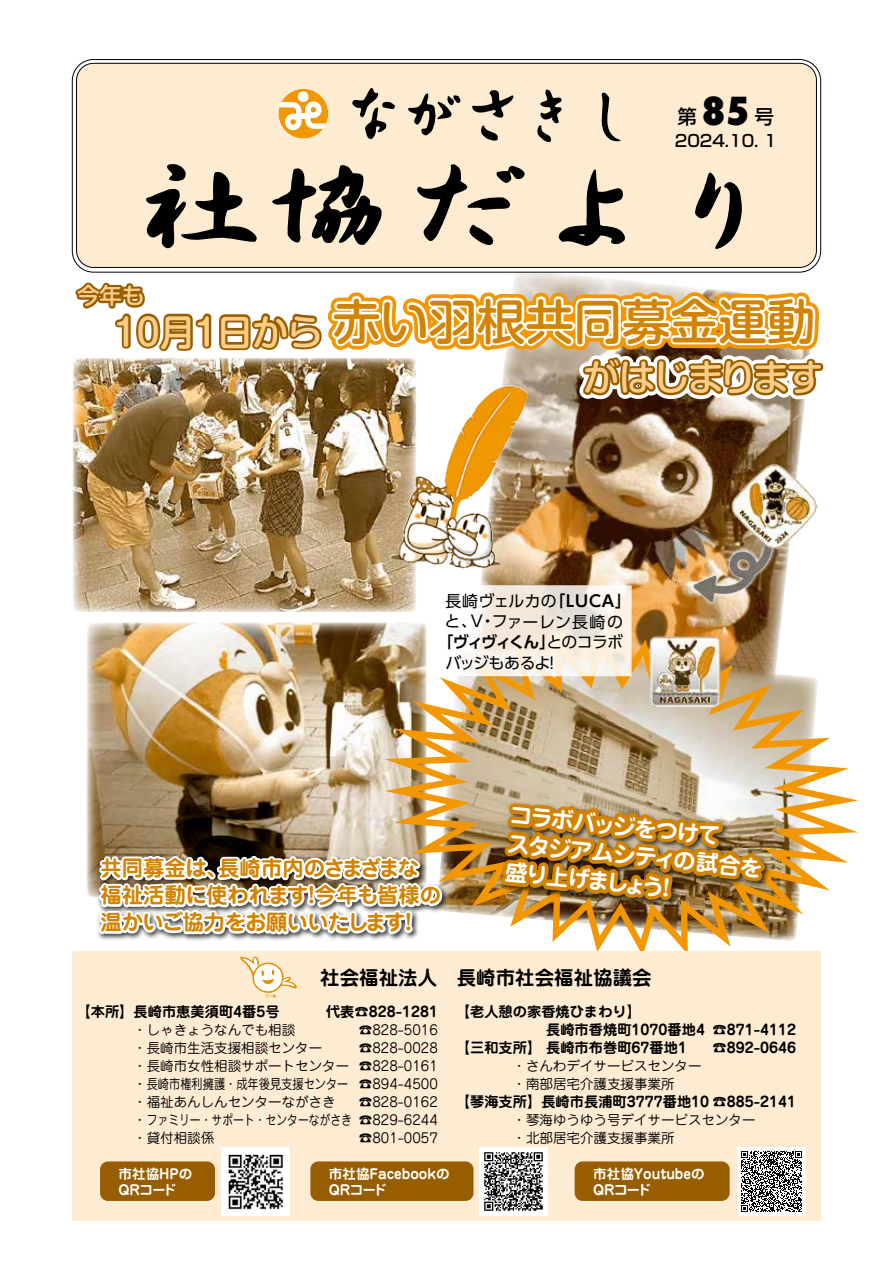
<style>
.page{position:relative;width:893px;height:1263px;background:#fff}
.page>*{position:absolute;margin:0;border:0;box-sizing:border-box;transform-origin:0 0}
.t1{font:500 48.3px "Shin M Go Pr 6 N";color:#d28300}
.t2{font:800 condensed 37.5px "Futura";color:#000;scale:1.05 1}
.t3{font:500 36.3px "Shin M Go Pr 6 N";letter-spacing:-.055em;color:#facd89}
.t4{font:700 22.5px "Jun 501 Pro";color:#fff}
.t5{font:500 22.5px "Shin M Go Pr 6 N";color:#facd89}
.t6{font:700 21.3px/27px "Jun 501 Pro";color:#d28300}
.t7{font:700 21.3px "Jun 501 Pro";letter-spacing:-.025em;color:#d28300}
.t8{font:700 21.3px "Jun 501 Pro";letter-spacing:-.055em;color:#d28300}
.t9{font:700 19.5px "Jun 501 Pro";color:#000}
.t10{font:500 19.5px "Shin Go Pr 5";color:#000}
.t11{font:500 16.5px "Shin Go Pr 5";color:#000}
.t12{font:700 15.9px "UD Shin Go Pro De";letter-spacing:-.09em;color:#000}
.t13{font:15.9px/20.7px "UD Shin Go Pro";letter-spacing:.015em;color:#000}
.t14{font:15.9px "UD Shin Go Pro";letter-spacing:-.055em;color:#000}
.t15{font:15.9px "UD Shin Go Pro";letter-spacing:-.01em;color:#000}
.t16{font:700 14.25px "Jun 501 Pro";color:#000}
.t17{font:700 13.65px/15.5px "Jun 501 Pro";color:#fff}
.t18{font:13.5px/18px "Jun 201 Pro";color:#000}
.s1{font-family:"UD Shin Go Pro";font-weight:400}
</style>
<div class="page">
<img style="left:87px;top:631px;width:281px;height:266px">
<img style="left:368px;top:631px;width:490px;height:310px">
<div style="left:72px;top:950px;width:749px;height:270px;background:#feecd2"></div>
<img style="left:94px;top:851px;width:358px;height:90px">
<svg style="left:95px;top:852px;width:349px;height:369px"></svg>
<svg style="left:372px;top:631px;width:66px;height:502px"></svg>
<img style="left:71px;top:59px;width:753px;height:572px">
<img style="left:685px;top:511px;width:112px;height:110px">
<div style="left:310px;top:1161px;width:163px;height:40px;background:#985d00;border-radius:8px"></div>
<div style="left:575px;top:1161px;width:155px;height:40px;background:#985d00;border-radius:8px"></div>
<div style="left:100px;top:1161px;width:115px;height:40px;background:#985d00;border-radius:8px"></div>
<img style="left:480px;top:1148px;width:68px;height:68px">
<img style="left:737px;top:1148px;width:69px;height:68px">
<svg style="left:435px;top:585px;width:197px;height:91px"></svg>
<img style="left:495px;top:795px;width:283px;height:128px">
<img style="left:731px;top:462px;width:86px;height:86px">
<img style="left:648px;top:636px;width:73px;height:24px">
<img style="left:497px;top:660px;width:272px;height:291px">
<h2 class="t2" style="left:702px;top:85px;width:47px">85</h2>
<h3 class="t10" style="left:677px;top:100px;width:21px">第</h3>
<p class="t11" style="left:675px;top:128px;width:103px">2024.10. 1</p>
<h3 class="t10" style="left:754px;top:100px;width:21px">号</h3>
<h3 class="t5" style="left:77px;top:277px;width:69px">今年も</h3>
<h3 class="t3" style="left:107px;top:302px;width:61px">１０</h3>
<h3 class="t3" style="left:188px;top:302px;width:38px">１</h3>
<h3 class="t3" style="left:160px;top:302px;width:38px">月</h3>
<h3 class="t3" style="left:217px;top:302px;width:108px">日から</h3>
<h1 class="t1" style="left:332px;top:282px;width:485px">赤い羽根共同募金運動</h1>
<h3 class="t3" style="left:583px;top:348px;width:242px">がはじまります</h3>
<p class="t13" style="left:492px;top:590px;width:133px;text-indent:-46px">長崎ヴェルカの<br>ファーレン長崎の</p>
<p class="t12" style="left:549px;top:588px;width:83px">「LUCA「</p>
<p class="t15" style="left:445px;top:608px;width:34px">と、</p>
<p class="t12" style="left:437px;top:629px;width:187px">「ヴィヴィくん<span class="s1">とのコラボ</span></p>
<p class="t15" style="left:471px;top:608px;width:26px">・V</p>
<p class="t12" style="left:539px;top:629px;width:17px">」</p>
<p class="t14" style="left:445px;top:650px;width:106px">バッジもあるよ</p>
<p class="t15" style="left:544px;top:650px;width:17px">!</p>
<h3 class="t8" style="left:218px;top:851px;width:202px">長崎市内のさまざまな</h3>
<h3 class="t6" style="left:101px;top:853px;width:342px">共同募金は、<br>福祉活動に使われます今年も皆様の</h3>
<h3 class="t7" style="left:301px;top:878px;width:23px">！</h3>
<h3 class="t7" style="left:101px;top:905px;width:306px">温かいご協力をお願いいたします</h3>
<h3 class="t7" style="left:398px;top:905px;width:23px">!</h3>
<h3 class="t4" style="left:512px;top:796px;width:213px;rotate:6deg">コラボバッジをつけて</h3>
<h3 class="t4" style="left:509px;top:825px;width:258px;rotate:6deg">スタジアムシティの試合を</h3>
<h3 class="t4" style="left:507px;top:853px;width:161px;rotate:6deg">盛り上げましょう</h3>
<p class="t16" style="left:77px;top:1000px;width:205px">【本所】長崎市恵美須町4番5号</p>
<p class="t18" style="left:133px;top:1019px;width:163px">・しゃきょうなんでも相談</p>
<h3 class="t9" style="left:320px;top:962px;width:333px">社会福祉法人　長崎市社会福祉協議会</h3>
<p class="t16" style="left:456px;top:1000px;width:187px">【老人憩の家香焼ひまわり【</p>
<p class="t16" style="left:326px;top:1000px;width:113px">代表☎828-1281</p>
<p class="t18" style="left:359px;top:1019px;width:81px">☎828-5016</p>
<p class="t16" style="left:546px;top:1018px;width:160px">長崎市香焼町1070番地4</p>
<p class="t16" style="left:713px;top:1018px;width:85px">☎871-4112</p>
<p class="t18" style="left:133px;top:1037px;width:190px">・長崎市生活支援相談センター</p>
<p class="t18" style="left:359px;top:1037px;width:81px">☎828-0028</p>
<p class="t18" style="left:133px;top:1055px;width:217px">・長崎市女性相談サポートセンター</p>
<p class="t18" style="left:359px;top:1055px;width:81px">☎828-0161</p>
<p class="t18" style="left:133px;top:1073px;width:217px">・長崎市権利擁護・成年後見支援センター</p>
<p class="t18" style="left:359px;top:1073px;width:81px">☎894-4500</p>
<p class="t18" style="left:133px;top:1091px;width:204px">・福祉あんしんセンターながさき</p>
<p class="t18" style="left:359px;top:1091px;width:81px">☎828-0162</p>
<p class="t18" style="left:133px;top:1109px;width:220px">・ファミリー・サポート・センターながさき</p>
<p class="t18" style="left:359px;top:1109px;width:81px">☎829-6244</p>
<p class="t18" style="left:133px;top:1127px;width:83px">・貸付相談係</p>
<p class="t18" style="left:359px;top:1127px;width:81px">☎801-0057</p>
<p class="t16" style="left:456px;top:1036px;width:233px">【三和支所】長崎市布巻町67番地1</p>
<p class="t18" style="left:513px;top:1055px;width:190px">・さんわデイサービスセンター・南部居宅介護支援事業所</p>
<p class="t16" style="left:456px;top:1090px;width:342px">【琴海支所】長崎市長浦町3777番地10 ☎885-2141</p>
<p class="t18" style="left:513px;top:1109px;width:244px">・琴海ゆうゆう号デイサービスセンター・北部居宅介護支援事業所</p>
<p class="t16" style="left:713px;top:1036px;width:85px">☎892-0646</p>
<p class="t17" style="left:119px;top:1165px;width:75px">市社協HPの<br>QRコード</p>
<p class="t17" style="left:329px;top:1165px;width:122px">市社協Facebookの<br>QRコード</p>
<p class="t17" style="left:593px;top:1165px;width:113px">市社協Youtubeの<br>QRコード</p>
</div>
